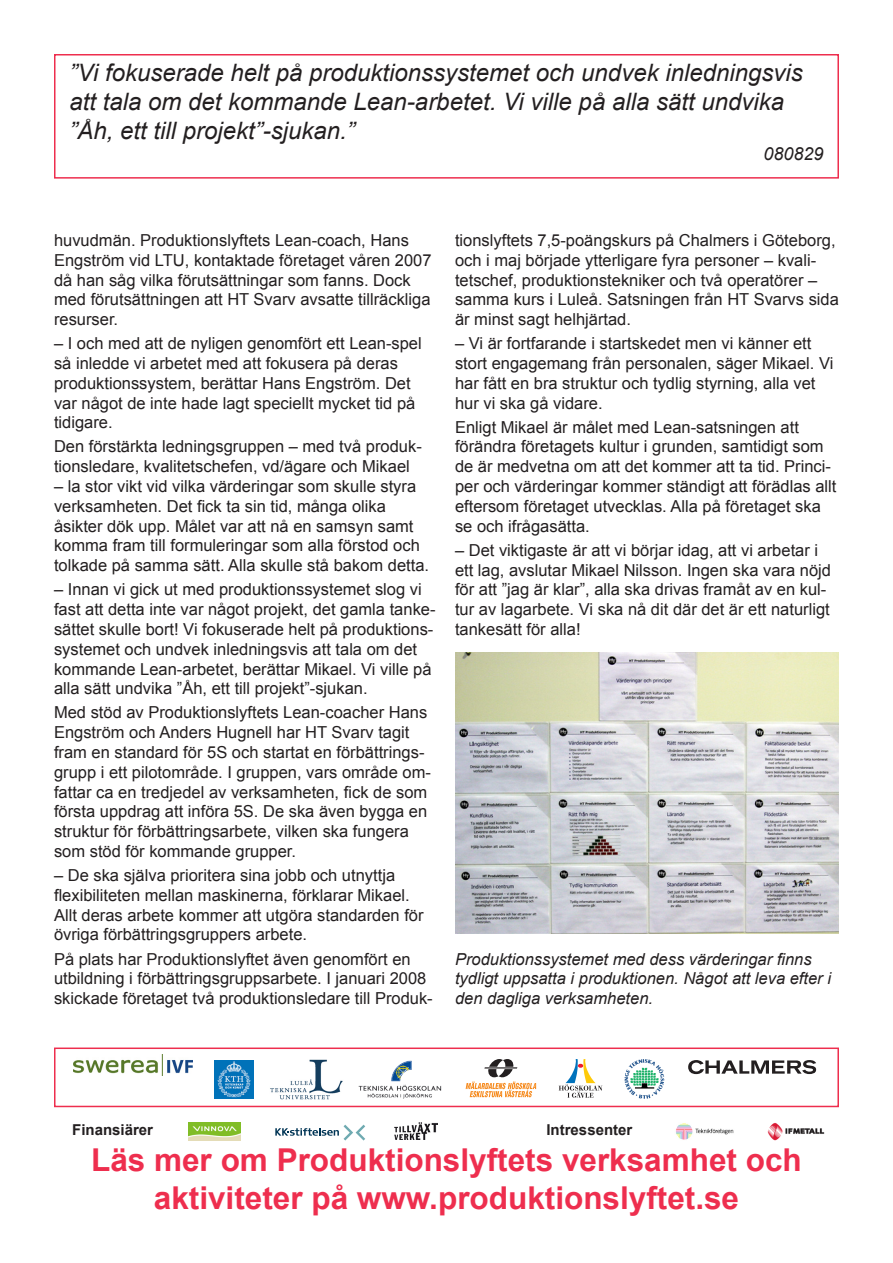
<style>
.page{position:relative;width:893px;height:1263px;background:#fff}
.page>*{position:absolute;margin:0;border:0;box-sizing:border-box;transform-origin:0 0}
.t1{font:700 31.5px/37.8px "Arial";color:#ee2e4e;text-align:center}
.t2{font:italic 24px/28.8px "Arial";color:#231f20}
.t3{font:italic 18px "Arial";color:#231f20}
.t4{font:16.5px/19.8px "Arial";color:#231f20}
.t5{font:italic 16.5px/19.8px "Arial";color:#231f20}
.t6{font:700 15px "Arial";color:#231f20}
</style>
<div class="page">
<div style="left:54px;top:54px;width:785px;height:125px;border:2px solid #ee2e4e"></div>
<div style="left:54px;top:1047px;width:785px;height:60px;border:2px solid #ee2e4e"></div>
<img style="left:676px;top:1123px;width:58px;height:17px">
<img style="left:767px;top:1123px;width:58px;height:18px">
<svg style="left:688px;top:1060px;width:128px;height:14px"></svg>
<img style="left:74px;top:1054px;width:119px;height:22px">
<img style="left:215px;top:1060px;width:38px;height:39px">
<img style="left:270px;top:1059px;width:73px;height:40px">
<img style="left:358px;top:1060px;width:84px;height:39px">
<img style="left:189px;top:1122px;width:51px;height:19px">
<svg style="left:275px;top:1125px;width:90px;height:15px"></svg>
<img style="left:394px;top:1122px;width:44px;height:17px">
<svg style="left:466px;top:1059px;width:70px;height:38px"></svg>
<svg style="left:625px;top:1059px;width:39px;height:40px"></svg>
<svg style="left:559px;top:1059px;width:43px;height:39px"></svg>
<img style="left:455px;top:653px;width:384px;height:280px">
<p class="t2" style="left:69px;top:59px;width:735px">”Vi fokuserade helt på produktionssystemet och undvek inledningsvis att tala om det kommande Lean-arbetet. Vi ville på alla sätt undvika ”Åh, ett till projekt”-sjukan.”</p>
<p class="t3" style="left:763px;top:142px;width:62px">080829</p>
<p class="t4" style="left:54px;top:230px;width:379px">huvudmän. Produktionslyftets Lean-coach, Hans Engström vid LTU, kontaktade företaget våren 2007 då han såg vilka förutsättningar som fanns. Dock med förutsättningen att HT Svarv avsatte tillräckliga resurser.</p>
<p class="t4" style="left:54px;top:334px;width:369px">– I och med att de nyligen genomfört ett Lean-spel så inledde vi arbetet med att fokusera på deras produktionssystem, berättar Hans Engström. Det var något de inte hade lagt speciellt mycket tid på tidigare.</p>
<p class="t4" style="left:54px;top:437px;width:369px">Den förstärkta ledningsgruppen – med två produk&shy;tionsledare, kvalitetschefen, vd/ägare och Mikael</p>
<p class="t4" style="left:54px;top:476px;width:377px">– la stor vikt vid vilka värderingar som skulle styra verksamheten. Det fick ta sin tid, många olika åsikter dök upp. Målet var att nå en samsyn samt komma fram till formuleringar som alla förstod och tolkade på samma sätt. Alla skulle stå bakom detta.</p>
<p class="t4" style="left:54px;top:580px;width:383px">– Innan vi gick ut med produktionssystemet slog vi fast att detta inte var något projekt, det gamla tanke&shy;sättet skulle bort! Vi fokuserade helt på produktions&shy;systemet och undvek inledningsvis att tala om det kommande Lean-arbetet, berättar Mikael. Vi ville på alla sätt undvika ”Åh, ett till projekt”-sjukan.</p>
<p class="t4" style="left:54px;top:703px;width:378px">Med stöd av Produktionslyftets Lean-coacher Hans Engström och Anders Hugnell har HT Svarv tagit fram en standard för 5S och startat en förbättrings&shy;grupp i ett pilotområde. I gruppen, vars område om&shy;fattar ca en tredjedel av verksamheten, fick de som första uppdrag att införa 5S. De ska även bygga en struktur för förbättringsarbete, vilken ska fungera som stöd för kommande grupper.</p>
<p class="t4" style="left:54px;top:865px;width:371px">– De ska själva prioritera sina jobb och utnyttja flexibiliteten mellan maskinerna, förklarar Mikael.<br>Allt deras arbete kommer att utgöra standarden för övriga förbättringsgruppers arbete.</p>
<p class="t4" style="left:54px;top:949px;width:380px">På plats har Produktionslyftet även genomfört en utbildning i förbättringsgruppsarbete. I januari 2008 skickade företaget två produktionsledare till Produk-</p>
<p class="t4" style="left:455px;top:230px;width:385px">tionslyftets 7,5-poängskurs på Chalmers i Göteborg, och i maj började ytterligare fyra personer – kvali&shy;tetschef, produktionstekniker och två operatörer – samma kurs i Luleå. Satsningen från HT Svarvs sida är minst sagt helhjärtad.</p>
<p class="t4" style="left:455px;top:334px;width:380px">– Vi är fortfarande i startskedet men vi känner ett stort engagemang från personalen, säger Mikael. Vi har fått en bra struktur och tydlig styrning, alla vet hur vi ska gå vidare.</p>
<p class="t4" style="left:455px;top:417px;width:383px">Enligt Mikael är målet med Lean-satsningen att förändra företagets kultur i grunden, samtidigt som de är medvetna om att det kommer att ta tid. Princi&shy;per och värderingar kommer ständigt att förädlas allt eftersom företaget utvecklas. Alla på företaget ska se och ifrågasätta.</p>
<p class="t4" style="left:455px;top:540px;width:377px">– Det viktigaste är att vi börjar idag, att vi arbetar i ett lag, avslutar Mikael Nilsson. Ingen ska vara nöjd för att ”jag är klar”, alla ska drivas framåt av en kul&shy;tur av lagarbete. Vi ska nå dit där det är ett naturligt tankesätt för alla!</p>
<p class="t5" style="left:455px;top:949px;width:378px">Produktionssystemet med dess värderingar finns tydligt uppsatta i produktionen. Något att leva efter i den dagliga verksamheten.</p>
<p class="t6" style="left:72px;top:1120px;width:82px">Finansiärer</p>
<p class="t6" style="left:546px;top:1120px;width:87px">Intressenter</p>
<p class="t1" style="left:91px;top:1142px;width:712px">Läs mer om Produktionslyftets verksamhet och aktiviteter på www.produktionslyftet.se</p>
</div>
